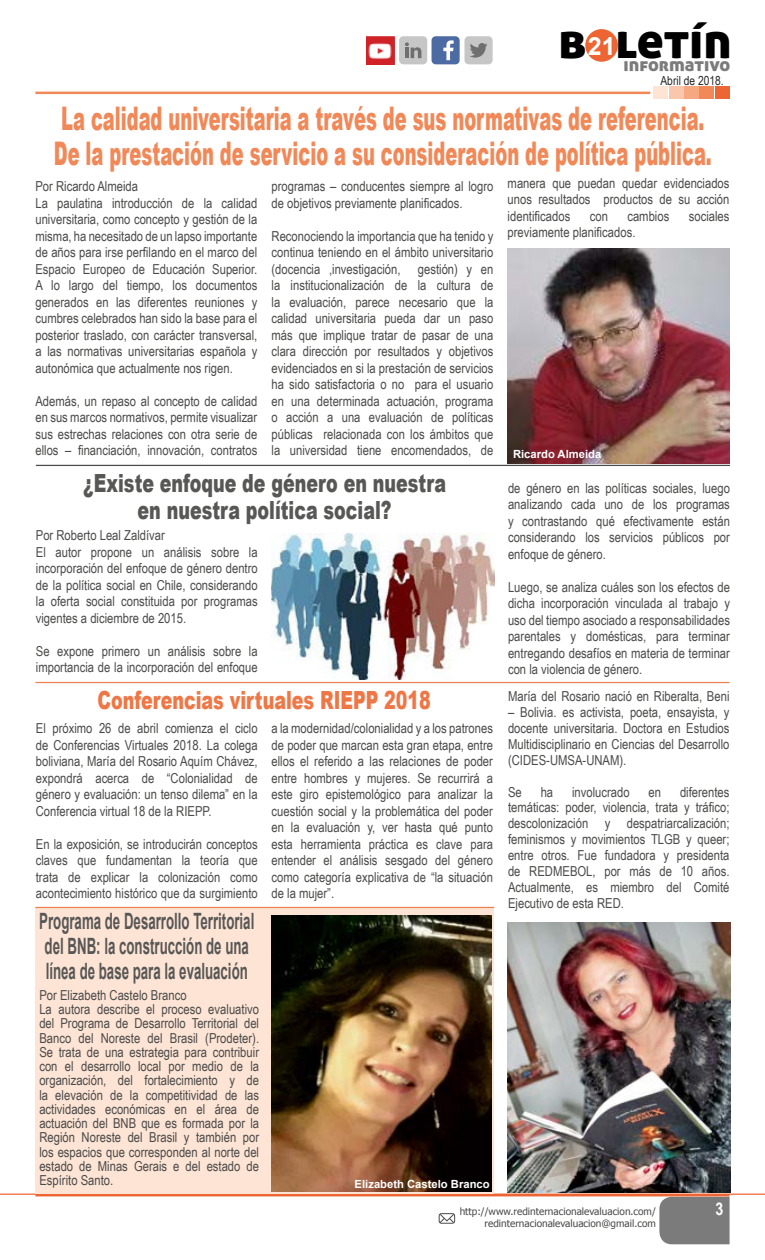
<style>
.page{position:relative;width:765px;height:1260px;background:#fff}
.page>*{position:absolute;margin:0;border:0;box-sizing:border-box;transform-origin:0 0}
.t1{font:50px "Aller Display";color:#000}
.t2{font:900 32.5px/35px "Arial";color:#f18858;scale:.55 1}
.t3{font:900 25px/27.5px "Arial";color:#575756;text-align:center;scale:.7 1}
.t4{font:900 25px "Arial";color:#ef7745;scale:.7 1}
.t5{font:700 25px "Arial";color:#fff}
.t6{font:700 22.5px/25px "Arial";color:#575756;scale:.59 1}
.t7{font:18.75px "Aller Display";color:#7c7b7b}
.t8{font:700 17.5px "Arial Narrow";color:#fff}
.t9{font:13.75px/16.5px "Arial Narrow";color:#4a4a49;text-align:justify}
.t10{font:12.5px "Arial Narrow";color:#262626}
.t11{font:700 11.25px "Arial";color:#fff}
.t12{font:10px/12px "Tahoma";color:#4a4a49;text-align:right}
.s1{color:#fff}
</style>
<div class="page">
<div style="left:659px;top:1197px;width:71px;height:47px;background:#7c7b7b"></div>
<div style="left:585px;top:29px;width:33px;height:33px;background:#ec6533;border-radius:50%"></div>
<div style="left:464px;top:36px;width:29px;height:28px;background:#c6c6c6;border-radius:4px"></div>
<svg style="left:470px;top:43px;width:17px;height:15px"></svg>
<div style="left:432px;top:36px;width:28px;height:28px;background:#4d6ba3;border-radius:4px"></div>
<svg style="left:443px;top:40px;width:11px;height:20px"></svg>
<div style="left:399px;top:36px;width:28px;height:28px;background:#c6c6c6;border-radius:4px"></div>
<svg style="left:405px;top:42px;width:16px;height:16px"></svg>
<img style="left:366px;top:37px;width:28px;height:28px">
<hr style="left:0;top:1194px;width:765px;height:1px;background:#ec6533">
<hr style="left:35px;top:1194px;width:695px;height:2px;background:#ec6533">
<svg style="left:439px;top:1213px;width:16px;height:10px"></svg>
<hr style="left:35px;top:92px;width:615px;height:2px;background:#f18858">
<div style="left:654px;top:86px;width:14px;height:13px;background:#fde4d5"></div>
<div style="left:669px;top:86px;width:14px;height:13px;background:#fac7ab"></div>
<div style="left:684px;top:86px;width:15px;height:13px;background:#f6a881"></div>
<div style="left:700px;top:86px;width:14px;height:13px;background:#f18858"></div>
<div style="left:715px;top:86px;width:15px;height:13px;background:#ec6533"></div>
<div style="left:35px;top:907px;width:458px;height:287px;background:#fde4d5"></div>
<img style="left:508px;top:248px;width:222px;height:215px">
<hr style="left:36px;top:465px;width:694px;height:1px;background:#4a4a49">
<hr style="left:35px;top:682px;width:695px;height:1px;background:#f0804f">
<hr style="left:35px;top:907px;width:459px;height:1px;background:#f0804f">
<img style="left:272px;top:534px;width:222px;height:145px">
<img style="left:272px;top:915px;width:219px;height:276px">
<img style="left:508px;top:922px;width:223px;height:270px">
<h1 class="t1" style="left:559px;top:9px;width:175px">b<span class="s1">o</span>letín</h1>
<h3 class="t7" style="left:624px;top:52px;width:108px">informativo</h3>
<h3 class="t5" style="left:588px;top:29px;width:29px">21</h3>
<p class="t10" style="left:660px;top:71px;width:65px">Abril de 2018.</p>
<h2 class="t2" style="left:54px;top:100px;width:1198px">La calidad universitaria a través de sus normativas de referencia.<br>De la prestación de servicio a su consideración de política pública.</h2>
<p class="t9" style="left:35px;top:177px;width:223px;text-align:left">Por Ricardo Almeida<br>La paulatina introducción de la calidad universitaria, como concepto y gestión de la misma, ha necesitado de un lapso importante de años para irse perfilando en el marco del Espacio Europeo de Educación Superior.<br>A lo largo del tiempo, los documentos generados en las diferentes reuniones y cumbres celebrados han sido la base para el posterior traslado, con carácter transversal, a las normativas universitarias española y autonómica que actualmente nos rigen.</p>
<p class="t9" style="left:35px;top:392px;width:223px">Además, un repaso al concepto de calidad en sus marcos normativos, permite visualizar sus estrechas relaciones con otra serie de ellos – financiación, innovación, contratos</p>
<p class="t9" style="left:272px;top:177px;width:223px">programas – conducentes siempre al logro de objetivos previamente planificados.</p>
<p class="t9" style="left:272px;top:227px;width:223px">Reconociendo la importancia que ha tenido y continua teniendo en el ámbito universitario (docencia ,investigación,</p>
<p class="t9" style="left:272px;top:260px;width:223px;text-indent:146px">gestión) y en la institucionalización de la cultura de la evaluación, parece necesario que la calidad universitaria pueda dar un paso más que implique tratar de pasar de una clara dirección por resultados y objetivos evidenciados en si la prestación de servicios ha sido satisfactoria o no para el usuario en una determinada actuación, programa o acción a una evaluación de políticas públicas relacionada con los ámbitos que la universidad tiene encomendados, de</p>
<h3 class="t3" style="left:83px;top:468px;width:520px">¿Existe enfoque de género en nuestra en nuestra política social?</h3>
<p class="t9" style="left:36px;top:527px;width:223px;text-align:left">Por Roberto Leal Zaldívar<br>El autor propone un análisis sobre la incorporación del enfoque de género dentro de la política social en Chile, considerando la oferta social constituida por programas vigentes a diciembre de 2015.</p>
<p class="t9" style="left:36px;top:642px;width:223px">Se expone primero un análisis sobre la importancia de la incorporación del enfoque</p>
<h3 class="t4" style="left:98px;top:682px;width:478px">Conferencias virtuales RIEPP 2018</h3>
<p class="t9" style="left:36px;top:719px;width:223px">El próximo 26 de abril comienza el ciclo de Conferencias Virtuales 2018. La colega boliviana, María del Rosario Aquím Chávez, expondrá acerca de “Colonialidad de género y evaluación: un tenso dilema” en la Conferencia virtual 18 de la RIEPP.</p>
<p class="t9" style="left:36px;top:835px;width:223px">En la exposición, se introducirán conceptos claves que fundamentan la teoría que trata de explicar la colonización como acontecimiento histórico que da surgimiento</p>
<h3 class="t6" style="left:39px;top:909px;width:366px">Programa de Desarrollo Territorial del BNB: la construcción de una línea de base para la evaluación</h3>
<p class="t9" style="left:39px;top:988px;width:221px;line-height:14.2px;text-align:left">Por Elizabeth Castelo Branco<br>La autora describe el proceso evaluativo del Programa de Desarrollo Territorial del Banco del Noreste del Brasil (Prodeter).<br>Se trata de una estrategia para contribuir con el desarrollo local por medio de la organización, del fortalecimiento y de la elevación de la competitividad de las actividades económicas en el área de actuación del BNB que es formada por la Región Noreste del Brasil y también por los espacios que corresponden al norte del estado de Minas Gerais e del estado de Espírito Santo.</p>
<p class="t9" style="left:272px;top:719px;width:223px">a la modernidad/colonialidad y a los patrones de poder que marcan esta gran etapa, entre ellos el referido a las relaciones de poder entre hombres y mujeres. Se recurrirá a este giro epistemológico para analizar la cuestión social y la problemática del poder en la evaluación y, ver hasta qué punto esta herramienta práctica es clave para entender el análisis sesgado del género como categoría explicativa de “la situación de la mujer”.</p>
<p class="t11" style="left:355px;top:1176px;width:137px">Elizabeth Castelo Branco</p>
<p class="t9" style="left:508px;top:174px;width:223px">manera que puedan quedar evidenciados unos resultados productos de su acción identificados</p>
<p class="t9" style="left:590px;top:207px;width:20px">con</p>
<p class="t9" style="left:627px;top:207px;width:43px">cambios</p>
<p class="t9" style="left:689px;top:207px;width:42px">sociales</p>
<p class="t9" style="left:508px;top:224px;width:129px">previamente planificados.</p>
<p class="t11" style="left:513px;top:447px;width:90px">Ricardo Almeida</p>
<p class="t9" style="left:508px;top:479px;width:223px">de género en las políticas sociales, luego analizando cada uno de los programas y contrastando qué efectivamente están considerando los servicios públicos por enfoque de género.</p>
<p class="t9" style="left:508px;top:578px;width:223px">Luego, se analiza cuáles son los efectos de dicha incorporación vinculada al trabajo y uso del tiempo asociado a responsabilidades parentales y domésticas, para terminar entregando desafíos en materia de terminar con la violencia de género.</p>
<p class="t9" style="left:508px;top:688px;width:223px">María del Rosario nació en Riberalta, Beni</p>
<p class="t9" style="left:508px;top:704px;width:223px;line-height:15.9px">– Bolivia. es activista, poeta, ensayista, y docente universitaria. Doctora en Estudios Multidisciplinario en Ciencias del Desarrollo (CIDES-UMSA-UNAM).</p>
<p class="t9" style="left:508px;top:783px;width:15px">Se</p>
<p class="t9" style="left:541px;top:783px;width:14px">ha</p>
<p class="t9" style="left:572px;top:783px;width:59px">involucrado</p>
<p class="t9" style="left:649px;top:783px;width:14px">en</p>
<p class="t9" style="left:508px;top:783px;width:223px;line-height:16px;text-indent:172px">diferentes temáticas: poder, violencia, trata y tráfico; descolonización y despatriarcalización; feminismos y movimientos TLGB y queer; entre otros. Fue fundadora y presidenta de REDMEBOL, por más de 10 años.<br>Actualmente, es miembro del Comité Ejecutivo de esta RED.</p>
<p class="t12" style="left:460px;top:1204px;width:198px">http://www.redinternacionalevaluacion.com/ redinternacionalevaluacion@gmail.com</p>
<p class="t8" style="left:715px;top:1196px;width:9px">3</p>
</div>
